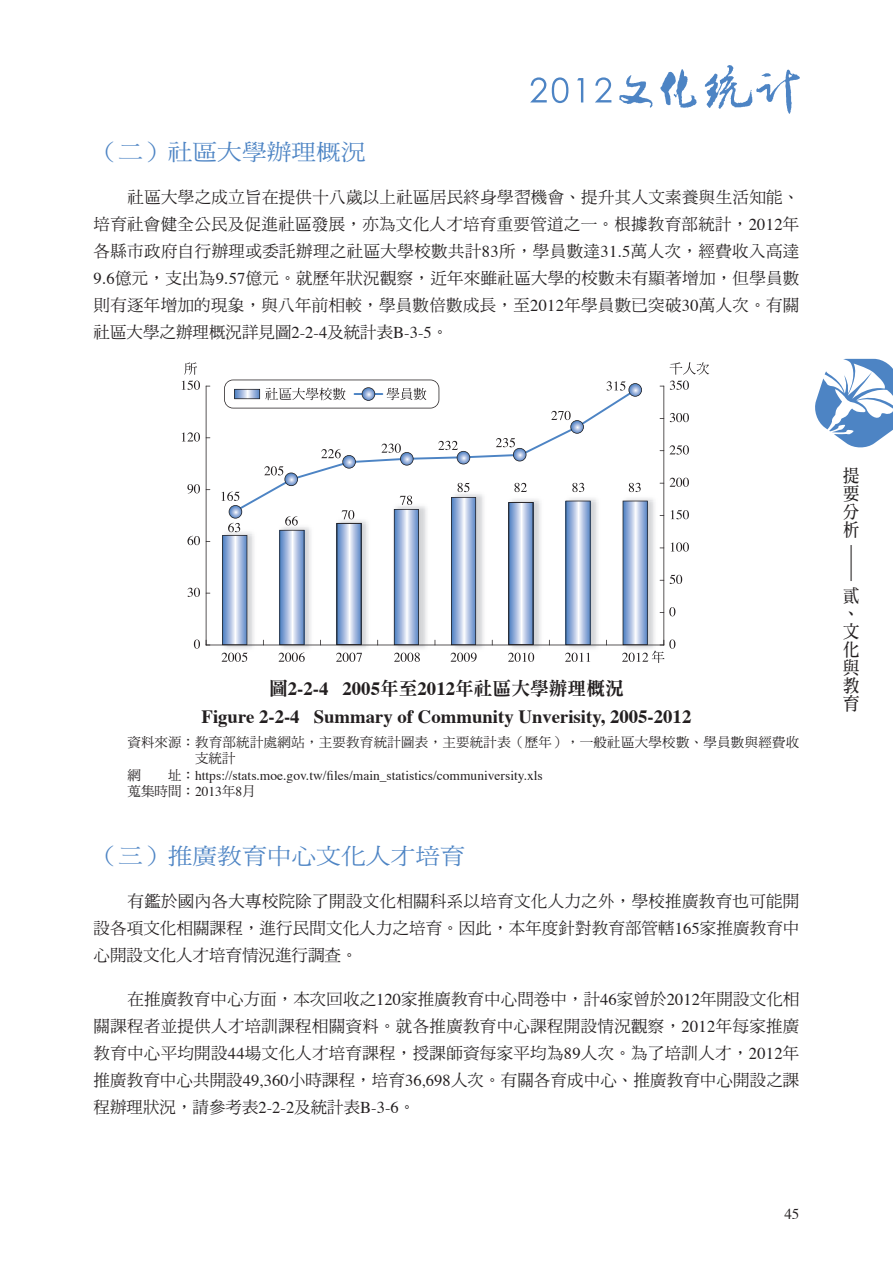
<style>
.page{position:relative;width:893px;height:1263px;background:#fff}
.page>*{position:absolute;margin:0;border:0;box-sizing:border-box;transform-origin:0 0}
.t1{font:36px "DF Ming Std W7";color:#231f20;scale:.45 1}
.t2{font:22.5px "DF Ming Std W5";color:#4d84c4;scale:1.1 1}
.t3{font:700 18.75px/28.2px "Times";color:#231f20;text-align:center}
.t4{font:18px/18px "DF Ming Std W7";color:#231f20;text-align:justify;scale:.9 1}
.t5{font:16.5px/27px "DF Ming Std W5";letter-spacing:.005em;color:#231f20;text-align:justify}
.t6{font:15px "Times";color:#231f20}
.t7{font:13.5px "Times";color:#231f20}
.t8{font:13.5px "DF Ming Std W5";letter-spacing:.02em;color:#231f20}
.s1{font-family:"Times"}
.s2{font-family:"DF Ming Std W9";font-weight:400}
.s3{font-family:"DF Ming Std W5"}
</style>
<div class="page">
<svg style="left:815px;top:359px;width:78px;height:89px"></svg>
<svg style="left:660px;top:69px;width:37px;height:39px"></svg>
<svg style="left:705px;top:65px;width:95px;height:49px"></svg>
<svg style="left:619px;top:75px;width:33px;height:33px"></svg>
<svg style="left:530px;top:77px;width:38px;height:26px"></svg>
<svg style="left:577px;top:78px;width:6px;height:24px"></svg>
<svg style="left:595px;top:77px;width:16px;height:25px"></svg>
<img style="left:220px;top:532px;width:39px;height:121px">
<img style="left:277px;top:527px;width:39px;height:122px">
<img style="left:334px;top:520px;width:39px;height:133px">
<img style="left:391px;top:512px;width:41px;height:141px">
<img style="left:448px;top:512px;width:41px;height:141px">
<img style="left:505px;top:512px;width:41px;height:141px">
<svg style="left:508px;top:512px;width:25px;height:133px;background:#9cb0d2"></svg>
<img style="left:562px;top:512px;width:41px;height:141px">
<svg style="left:565px;top:512px;width:26px;height:133px;background:#99afd2"></svg>
<img style="left:619px;top:498px;width:35px;height:147px">
<svg style="left:234px;top:389px;width:402px;height:123px"></svg>
<svg style="left:224px;top:380px;width:215px;height:28px"></svg>
<hr style="left:663px;top:386px;width:1px;height:259px;background:#231f20">
<hr style="left:206px;top:386px;width:1px;height:259px;background:#231f20">
<hr style="left:206px;top:645px;width:458px;height:1px;background:#231f20">
<svg style="left:206px;top:640px;width:4px;height:6px"></svg>
<svg style="left:279px;top:516px;width:25px;height:129px;background:#a4b7d6"></svg>
<svg style="left:336px;top:510px;width:26px;height:135px;background:#9eb0cd"></svg>
<svg style="left:394px;top:496px;width:25px;height:149px;background:#a2b5d4"></svg>
<svg style="left:451px;top:483px;width:25px;height:162px;background:#a2b5d4"></svg>
<svg style="left:514px;top:483px;width:13px;height:9px"></svg>
<svg style="left:572px;top:483px;width:12px;height:9px"></svg>
<svg style="left:629px;top:483px;width:12px;height:9px"></svg>
<svg style="left:221px;top:491px;width:26px;height:154px"></svg>
<svg style="left:264px;top:466px;width:34px;height:20px"></svg>
<svg style="left:321px;top:449px;width:35px;height:20px"></svg>
<svg style="left:382px;top:444px;width:32px;height:22px"></svg>
<svg style="left:438px;top:441px;width:32px;height:23px"></svg>
<svg style="left:496px;top:438px;width:30px;height:23px"></svg>
<svg style="left:551px;top:411px;width:33px;height:23px"></svg>
<svg style="left:607px;top:381px;width:35px;height:16px"></svg>
<svg style="left:194px;top:639px;width:6px;height:10px"></svg>
<svg style="left:188px;top:588px;width:12px;height:9px"></svg>
<svg style="left:187px;top:536px;width:13px;height:9px"></svg>
<svg style="left:187px;top:484px;width:13px;height:10px"></svg>
<svg style="left:182px;top:432px;width:18px;height:10px"></svg>
<svg style="left:670px;top:478px;width:19px;height:9px"></svg>
<svg style="left:670px;top:445px;width:19px;height:10px"></svg>
<svg style="left:670px;top:413px;width:19px;height:9px"></svg>
<svg style="left:222px;top:652px;width:25px;height:10px"></svg>
<svg style="left:279px;top:652px;width:26px;height:10px"></svg>
<svg style="left:336px;top:653px;width:26px;height:9px"></svg>
<svg style="left:394px;top:653px;width:26px;height:9px"></svg>
<svg style="left:451px;top:653px;width:26px;height:9px"></svg>
<svg style="left:508px;top:653px;width:26px;height:9px"></svg>
<svg style="left:565px;top:653px;width:25px;height:9px"></svg>
<svg style="left:622px;top:501px;width:67px;height:162px"></svg>
<svg style="left:182px;top:362px;width:18px;height:28px"></svg>
<svg style="left:670px;top:362px;width:39px;height:28px"></svg>
<h2 class="t2" style="left:94px;top:139px;width:249px">（二）社區大學辦理概況</h2>
<p class="t5" style="left:94px;top:183px;width:707px;text-indent:34px">社區大學之成立旨在提供十八歲以上社區居民終身學習機會、提升其人文素養與生活知能、培育社會健全公民及促進社區發展，亦為文化人才培育重要管道之一。根據教育部統計，<span class="s1">2012</span>年各縣市政府自行辦理或委託辦理之社區大學校數共計<span class="s1">83</span>所，學員數達<span class="s1">31.5</span>萬人次，經費收入高達<span class="s1">9.6</span>億元，支出為<span class="s1">9.57</span>億元。就歷年狀況觀察，近年來雖社區大學的校數未有顯著增加，但學員數則有逐年增加的現象，與八年前相較，學員數倍數成長，至<span class="s1">2012</span>年學員數已突破<span class="s1">30</span>萬人次。有關社區大學之辦理概況詳見圖<span class="s1">2-2-4</span>及統計表<span class="s1">B-3-5</span>。</p>
<p class="t3" style="left:202px;top:672px;width:491px"><span class="s2">圖</span>2-2-4 2005<span class="s2">年至</span>2012<span class="s2">年社區大學辦理概況<br></span>Figure 2-2-4 Summary of Community Unverisity, 2005-2012</p>
<p class="t8" style="left:128px;top:734px;width:673px">資料來源：教育部統計處網站，主要教育統計圖表，主要統計表（歷年），一般社區大學校數、學員數與經費收</p>
<p class="t8" style="left:195px;top:751px;width:42px">支統計</p>
<p class="t8" style="left:128px;top:767px;width:15px">網</p>
<p class="t7" style="left:168px;top:762px;width:376px"><span class="s3">址：</span>https://stats.moe.gov.tw/files/main_statistics/communiversity.xls</p>
<p class="t8" style="left:128px;top:784px;width:130px">蒐集時間：<span class="s1">2013</span>年<span class="s1">8</span>月</p>
<h2 class="t2" style="left:94px;top:844px;width:339px">（三）推廣教育中心文化人才培育</h2>
<p class="t5" style="left:94px;top:888px;width:707px;text-indent:34px">有鑑於國內各大專校院除了開設文化相關科系以培育文化人力之外，學校推廣教育也可能開設各項文化相關課程，進行民間文化人力之培育。因此，本年度針對教育部管轄<span class="s1">165</span>家推廣教育中心開設文化人才培育情況進行調查。</p>
<p class="t5" style="left:94px;top:986px;width:707px;text-indent:34px">在推廣教育中心方面，本次回收之<span class="s1">120</span>家推廣教育中心問卷中，計<span class="s1">46</span>家曾於<span class="s1">2012</span>年開設文化相關課程者並提供人才培訓課程相關資料。就各推廣教育中心課程開設情況觀察，<span class="s1">2012</span>年每家推廣教育中心平均開設<span class="s1">44</span>場文化人才培育課程，授課師資每家平均為<span class="s1">89</span>人次。為了培訓人才，<span class="s1">2012</span>年推廣教育中心共開設<span class="s1">49,360</span>小時課程，培育<span class="s1">36,698</span>人次。有關各育成中心、推廣教育中心開設之課程辦理狀況，請參考表<span class="s1">2-2-2</span>及統計表<span class="s1">B-3-6</span>。</p>
<p class="t6" style="left:784px;top:1200px;width:16px">45</p>
<p class="t4" style="left:843px;top:466px;width:19px">提要分析</p>
<h1 class="t1" style="left:843px;top:543px;width:21px">｜</h1>
<p class="t4" style="left:843px;top:586px;width:19px;text-align:left">貳、文化與教育</p>
</div>
